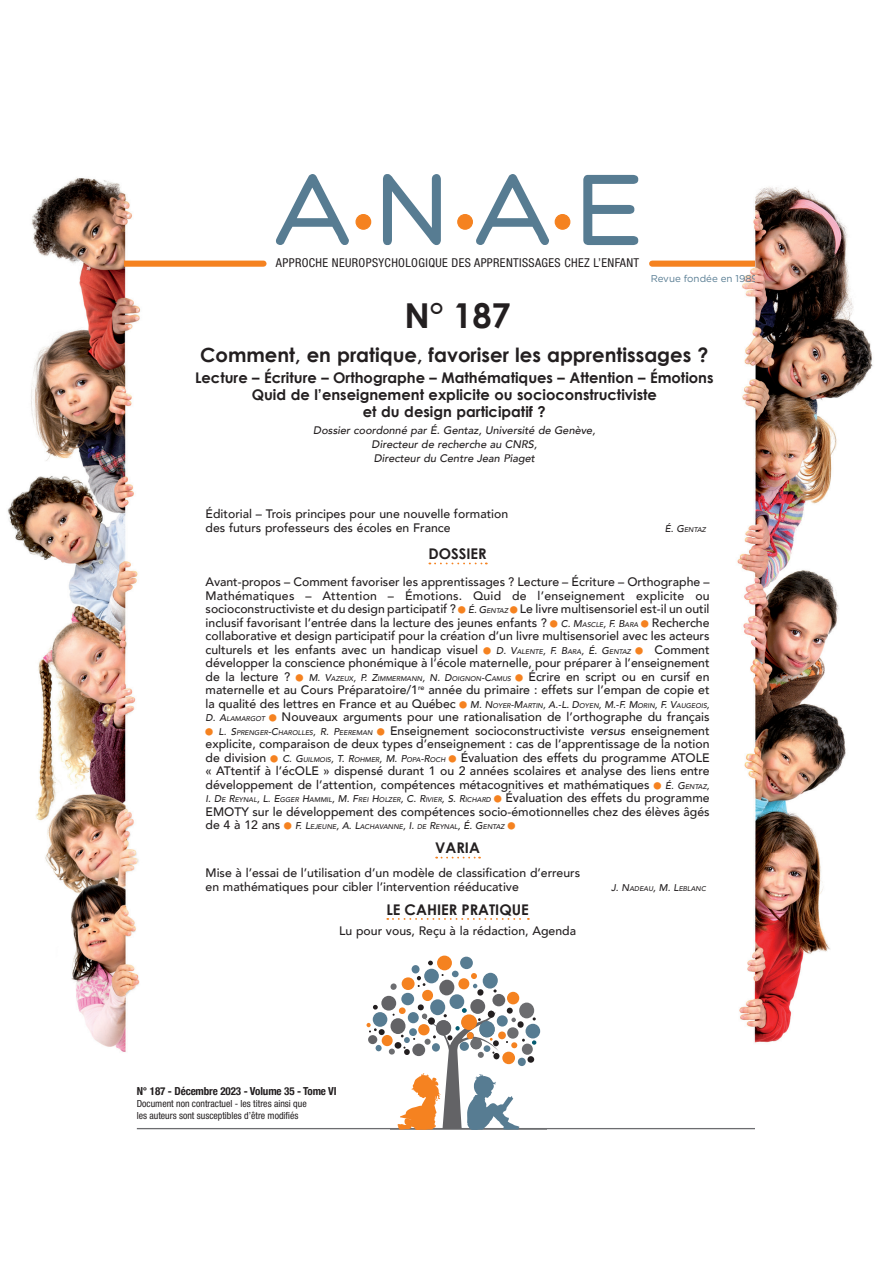
<style>
.page{position:relative;width:893px;height:1263px;background:#fff}
.page>*{position:absolute;margin:0;border:0;box-sizing:border-box;transform-origin:0 0}
.t1{font:109.8px "Traffolight";color:#577c92}
.t2{font:700 34.35px "Century Gothic";color:#231f20}
.t3{font:700 19.65px "Century Gothic";color:#231f20}
.t4{font:700 14.7px/17.1px "Century Gothic";color:#231f20;text-align:center}
.t5{font:500 12.3px/13.5px "Avenir";color:#231f20}
.t6{font:condensed 12.3px "Helvetica Neue LT Std";letter-spacing:.03em;color:#231f20}
.t7{font:700 condensed 11.1px "Helvetica Neue";letter-spacing:-.01em;color:#231f20}
.t8{font:italic 500 10.95px/13.6px "Avenir";color:#231f20;text-align:center}
.t9{font:condensed 9.75px/11.7px "Helvetica Neue LT Std";color:#231f20}
.t10{font:9.75px "Gotham HTF";color:#577c92}
.t11{font:italic 500 6.9px "Avenir";color:#231f20}
.s1{font-size:9.75px}
.s2{font-family:"Menlo";font-weight:400;color:#f58220}
.s3{font-style:italic;font-size:9.75px}
.s4{font-style:italic;font-size:6.9px}
.s5{font-style:italic}
.s6{font-family:"Menlo";font-weight:400;font-style:normal;font-size:12.3px;color:#f58220}
.s7{font-style:normal;font-size:12.3px}
</style>
<div class="page">
<img style="left:7px;top:178px;width:866px;height:883px">
<hr style="left:137px;top:1128px;width:617px;height:1px;background:#6c6d70">
<svg style="left:429px;top:562px;width:58px;height:2px"></svg>
<svg style="left:436px;top:857px;width:44px;height:1px"></svg>
<svg style="left:387px;top:918px;width:142px;height:2px"></svg>
<div style="left:125px;top:261px;width:139px;height:6px;background:#f58220"></div>
<div style="left:652px;top:261px;width:102px;height:6px;background:#f58220"></div>
<div style="left:356px;top:215px;width:15px;height:14px;background:#f58220;border-radius:50%"></div>
<div style="left:355px;top:214px;width:16px;height:16px;border:1px solid #f58220;border-radius:50%"></div>
<div style="left:458px;top:215px;width:14px;height:14px;background:#f58220;border-radius:50%"></div>
<div style="left:457px;top:214px;width:16px;height:16px;border:1px solid #f58220;border-radius:50%"></div>
<div style="left:555px;top:215px;width:15px;height:14px;background:#f58220;border-radius:50%"></div>
<div style="left:555px;top:214px;width:15px;height:16px;border:1px solid #f58220;border-radius:50%"></div>
<div style="left:483px;top:973px;width:15px;height:15px;background:#577c92;border-radius:50%"></div>
<svg style="left:430px;top:999px;width:15px;height:16px"></svg>
<div style="left:519px;top:1002px;width:15px;height:16px;background:#6c6d70;border-radius:50%"></div>
<div style="left:439px;top:980px;width:15px;height:15px;background:#636366;border-radius:50%"></div>
<div style="left:470px;top:999px;width:15px;height:15px;background:#636366;border-radius:50%"></div>
<div style="left:381px;top:996px;width:15px;height:15px;background:#636366;border-radius:50%"></div>
<div style="left:437px;top:955px;width:15px;height:15px;background:#f58220;border-radius:50%"></div>
<div style="left:449px;top:994px;width:15px;height:15px;background:#577c92;border-radius:50%"></div>
<div style="left:525px;top:1024px;width:15px;height:14px;background:#577c92;border-radius:50%"></div>
<div style="left:424px;top:969px;width:15px;height:14px;background:#577c92;border-radius:50%"></div>
<div style="left:402px;top:977px;width:13px;height:13px;background:#f58220;border-radius:50%"></div>
<div style="left:492px;top:994px;width:13px;height:12px;background:#636366;border-radius:50%"></div>
<div style="left:401px;top:993px;width:13px;height:12px;background:#577c92;border-radius:50%"></div>
<div style="left:460px;top:957px;width:13px;height:12px;background:#577c92;border-radius:50%"></div>
<div style="left:507px;top:992px;width:12px;height:12px;background:#f58220;border-radius:50%"></div>
<div style="left:522px;top:1043px;width:11px;height:12px;background:#6c6d70;border-radius:50%"></div>
<div style="left:458px;top:978px;width:11px;height:11px;background:#f58220;border-radius:50%"></div>
<div style="left:422px;top:990px;width:11px;height:11px;background:#f58220;border-radius:50%"></div>
<div style="left:412px;top:965px;width:8px;height:8px;background:#577c92;border-radius:50%"></div>
<div style="left:527px;top:1056px;width:7px;height:7px;background:#231f20;border-radius:50%"></div>
<div style="left:452px;top:971px;width:7px;height:6px;background:#577c92;border-radius:50%"></div>
<div style="left:477px;top:989px;width:6px;height:7px;background:#231f20;border-radius:50%"></div>
<div style="left:390px;top:983px;width:7px;height:7px;background:#6c6d70;border-radius:50%"></div>
<svg style="left:428px;top:960px;width:5px;height:5px"></svg>
<svg style="left:471px;top:973px;width:6px;height:15px"></svg>
<svg style="left:493px;top:989px;width:4px;height:3px"></svg>
<svg style="left:532px;top:1040px;width:4px;height:5px"></svg>
<svg style="left:417px;top:976px;width:8px;height:11px"></svg>
<svg style="left:366px;top:1004px;width:159px;height:125px"></svg>
<h1 class="t1" style="left:277px;top:167px;width:365px">A N A E</h1>
<p class="t6" style="left:276px;top:255px;width:365px">APPROCHE NEUROPSYCHOLOGIQUE DES APPRENTISSAGES CHEZ L’ENFANT</p>
<h2 class="t2" style="left:404px;top:294px;width:108px">N° 187</h2>
<p class="t10" style="left:651px;top:274px;width:109px">Revue fondée en 1989</p>
<h3 class="t3" style="left:200px;top:343px;width:510px">Comment, en pratique, favoriser les apprentissages ?</h3>
<p class="t4" style="left:195px;top:369px;width:520px">Lecture – Écriture – Orthographe – Mathématiques – Attention – Émotions<br>Quid de l’enseignement explicite ou socioconstructiviste<br>et du design participatif ?</p>
<p class="t8" style="left:313px;top:424px;width:284px">Dossier coordonné par É. Gentaz, Université de Genève,<br>Directeur de recherche au CNRS,<br>Directeur du Centre Jean Piaget</p>
<p class="t5" style="left:206px;top:506px;width:304px">Éditorial – Trois principes pour une nouvelle formation des futurs professeurs des écoles en France</p>
<p class="t11" style="left:665px;top:525px;width:43px"><span class="s1">É. G</span>ENTAZ</p>
<p class="t4" style="left:428px;top:545px;width:60px">DOSSIER</p>
<p class="t5" style="left:206px;top:575px;width:506px;text-align:justify">Avant-propos – Comment favoriser les apprentissages ? Lecture – Écriture – Orthographe – Mathématiques – Attention – Émotions. Quid de l’enseignement explicite ou socioconstructiviste et du design participatif ? <span class="s2">●</span> <span class="s3">É</span><span class="s3">. G</span><span class="s4">ENTAZ</span> <span class="s2">●</span> Le livre multisensoriel est-il un outil inclusif favorisant l’entrée dans la lecture des jeunes enfants ? <span class="s2">●</span> <span class="s3">C. M</span><span class="s4">ASCLE</span><span class="s3">, F. B</span><span class="s4">ARA</span> <span class="s2">●</span> Recherche collaborative et design participatif pour la création d’un livre multisensoriel avec les acteurs culturels et les enfants avec un handicap visuel <span class="s2">●</span> <span class="s3">D. V</span><span class="s4">ALENTE</span><span class="s3">, F. B</span><span class="s4">ARA</span><span class="s3">, É. G</span><span class="s4">ENTAZ</span> <span class="s2">●</span> Comment développer la conscience phonémique à l’école maternelle, pour préparer à l’enseignement de la lecture ? <span class="s2">●</span> <span class="s3">M. V</span><span class="s4">AZEUX</span><span class="s3">, P. Z</span><span class="s4">IMMERMANN</span><span class="s3">, N. D</span><span class="s4">OIGNON</span><span class="s3">-C</span><span class="s4">AMUS</span> <span class="s2">●</span> Écrire en script ou en cursif en maternelle et au Cours Préparatoire/1<sup>re</sup> année du primaire : effets sur l’empan de copie et la qualité des lettres en France et au Québec <span class="s2">●</span> <span class="s3">M. N</span><span class="s4">OYER</span><span class="s3">-M</span><span class="s4">ARTIN</span><span class="s3">, A.-L. D</span><span class="s4">OYEN</span><span class="s3">, M.-F. M</span><span class="s4">ORIN</span><span class="s3">, F. V</span><span class="s4">AUGEOIS</span><span class="s3">, D. A</span><span class="s4">LAMARGOT</span> <span class="s2">●</span> Nouveaux arguments pour une rationalisation de l’orthographe du français</p>
<p class="t5" style="left:206px;top:723px;width:506px;text-align:justify"><span class="s2">●</span> <span class="s3">L. S</span><span class="s4">PRENGER</span><span class="s3">-C</span><span class="s4">HAROLLES</span><span class="s3">, R. P</span><span class="s4">EEREMAN</span> <span class="s2">●</span> Enseignement socioconstructiviste <span class="s5">versus</span> enseignement explicite, comparaison de deux types d’enseignement : cas de l’apprentissage de la notion de division <span class="s2">●</span> <span class="s3">C. G</span><span class="s4">UILMOIS</span><span class="s3">, T. R</span><span class="s4">OHMER</span><span class="s3">, M. P</span><span class="s4">OPA</span><span class="s3">-R</span><span class="s4">OCH</span> <span class="s2">●</span> Évaluation des effets du programme ATOLE « ATtentif à l’écOLE » dispensé durant 1 ou 2 années scolaires et analyse des liens entre développement de l’attention, compétences métacognitives et mathématiques <span class="s2">●</span> <span class="s3">É</span><span class="s3">. G</span><span class="s4">ENTAZ</span><span class="s3">,</span></p>
<p class="t11" style="left:206px;top:796px;width:505px"><span class="s1">I. D</span>E <span class="s1">R</span>EYNAL<span class="s1">, L. E</span>GGER <span class="s1">H</span>AMMIL<span class="s1">, M. F</span>REI <span class="s1">H</span>OLZER<span class="s1">, C. R</span>IVIER<span class="s1">, S. R</span>ICHARD <span class="s6">●</span> <span class="s7">Évaluation des effets du programme</span></p>
<p class="t5" style="left:206px;top:804px;width:506px">EMOTY sur le développement des compétences socio-émotionnelles chez des élèves âgés</p>
<p class="t11" style="left:206px;top:823px;width:311px"><span class="s7">de 4 à 12 ans</span> <span class="s6">●</span> <span class="s1">F. L</span>EJEUNE<span class="s1">, A. L</span>ACHAVANNE<span class="s1">, I.</span> DE <span class="s1">R</span>EYNAL<span class="s1">,</span> <span class="s1">É.</span> <span class="s1">G</span>ENTAZ <span class="s6">●</span></p>
<p class="t4" style="left:435px;top:839px;width:46px">VARIA</p>
<p class="t5" style="left:206px;top:865px;width:376px">Mise à l’essai de l’utilisation d’un modèle de classification d’erreurs en mathématiques pour cibler l’intervention rééducative</p>
<p class="t11" style="left:611px;top:884px;width:96px"><span class="s1">J. N</span>ADEAU<span class="s1">, M. L</span>EBLANC</p>
<p class="t4" style="left:386px;top:900px;width:144px">LE CAHIER PRATIQUE</p>
<p class="t5" style="left:339px;top:923px;width:238px">Lu pour vous, Reçu à la rédaction, Agenda</p>
<p class="t7" style="left:137px;top:1082px;width:201px">N° 187 - Décembre 2023 - Volume 35 - Tome VI</p>
<p class="t9" style="left:137px;top:1097px;width:171px">Document non contractuel - les titres ainsi que les auteurs sont susceptibles d’être modifiés</p>
</div>
